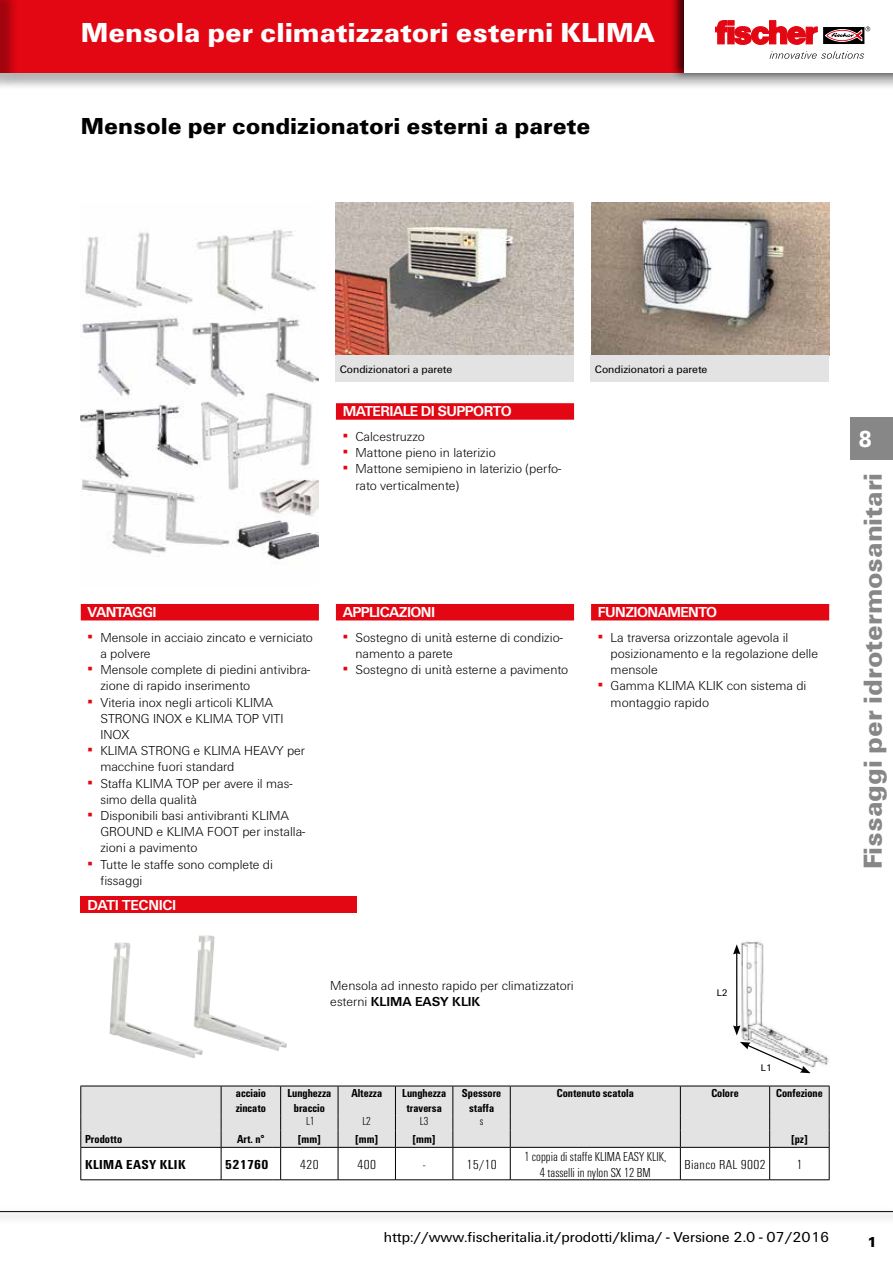
<style>
.page{position:relative;width:893px;height:1263px;background:#fff}
.page>*{position:absolute;margin:0;border:0;box-sizing:border-box;transform-origin:0 0}
.t1{font:900 28.5px "Fi We";color:#fff}
.t2{font:900 27px "Fi We";color:#878787}
.t3{font:900 24px "Fi We";color:#000}
.t4{font:900 24px "Fi We";color:#fff;scale:.88 1}
.t5{font:15px "Fi We";color:#000}
.t6{font:700 15px "Fi We";letter-spacing:-.04em;color:#fff}
.t7{font:700 15px "Fi We";letter-spacing:-.02em;color:#fff}
.t8{font:900 15px "Fi We";color:#000}
.t9{font:300 13.5px/16.2px "Fi We";color:#000}
.t10{font:300 condensed 13.5px/16.2px "Fi We";color:#000;text-align:center}
.t11{font:700 condensed 13.5px "Fi We";letter-spacing:.025em;color:#000;scale:1.1 1}
.t12{font:300 condensed 13.5px "Fi We";color:#000;scale:1.1 1}
.t13{font:300 condensed 13.5px "Fi We";letter-spacing:.025em;color:#000;scale:1.1 1}
.t14{font:700 condensed 12px/14.4px "Fi We";color:#000;text-align:center}
.t15{font:300 condensed 12px "Fi We";color:#000}
.t16{font:11.25px "Fi We";color:#000}
.t17{font:9.9px "Fi We";color:#000}
.s1{font-weight:400;color:#e30613}
.s2{font-weight:700}
</style>
<div class="page">
<div style="left:0;top:1207px;width:893px;height:17px;background:#000;opacity:.75"></div>
<hr style="left:0;top:1211px;width:893px;height:1px;background:#000">
<div style="left:2px;top:0;width:891px;height:91px;background:#000;opacity:.3"></div>
<div style="left:0;top:0;width:893px;height:72px;background:#e30613"></div>
<div style="left:0;top:0;width:19px;height:91px;background:#000;opacity:.29"></div>
<hr style="left:0;top:0;width:1px;height:72px;background:#e30613">
<div style="left:670px;top:0;width:223px;height:81px;background:#000;opacity:.75"></div>
<div style="left:685px;top:0;width:208px;height:72px;background:#fff"></div>
<svg style="left:823px;top:27px;width:41px;height:17px"></svg>
<svg style="left:715px;top:21px;width:102px;height:24px"></svg>
<svg style="left:825px;top:26px;width:45px;height:15px"></svg>
<svg style="left:769px;top:51px;width:95px;height:8px"></svg>
<div style="left:850px;top:417px;width:43px;height:42px;background:#878787"></div>
<img style="left:336px;top:203px;width:238px;height:153px">
<img style="left:591px;top:203px;width:238px;height:153px">
<img style="left:81px;top:229px;width:238px;height:334px">
<div style="left:81px;top:604px;width:238px;height:16px;background:#e30613"></div>
<div style="left:336px;top:604px;width:238px;height:16px;background:#e30613"></div>
<div style="left:591px;top:604px;width:238px;height:16px;background:#e30613"></div>
<div style="left:336px;top:403px;width:238px;height:17px;background:#e30613"></div>
<div style="left:336px;top:356px;width:238px;height:26px;background:#e3e3e3"></div>
<div style="left:591px;top:356px;width:238px;height:26px;background:#e3e3e3"></div>
<div style="left:81px;top:1087px;width:748px;height:29px;background:#e3e3e3"></div>
<hr style="left:221px;top:1086px;width:1px;height:30px;background:#000">
<hr style="left:280px;top:1086px;width:1px;height:30px;background:#000">
<hr style="left:80px;top:1086px;width:1px;height:30px;background:#000">
<hr style="left:80px;top:1086px;width:141px;height:1px;background:#000">
<hr style="left:221px;top:1086px;width:51px;height:1px;background:#000">
<hr style="left:281px;top:1086px;width:57px;height:1px;background:#000">
<hr style="left:338px;top:1086px;width:57px;height:1px;background:#000">
<hr style="left:395px;top:1086px;width:58px;height:1px;background:#000">
<hr style="left:453px;top:1086px;width:57px;height:1px;background:#000">
<hr style="left:510px;top:1086px;width:170px;height:1px;background:#000">
<hr style="left:680px;top:1086px;width:90px;height:1px;background:#000">
<hr style="left:770px;top:1086px;width:60px;height:1px;background:#000">
<hr style="left:338px;top:1086px;width:1px;height:30px;background:#000">
<hr style="left:395px;top:1086px;width:1px;height:30px;background:#000">
<hr style="left:452px;top:1086px;width:1px;height:30px;background:#000">
<hr style="left:510px;top:1086px;width:1px;height:30px;background:#000">
<hr style="left:680px;top:1086px;width:1px;height:30px;background:#000">
<hr style="left:769px;top:1086px;width:1px;height:30px;background:#000">
<hr style="left:829px;top:1086px;width:1px;height:30px;background:#000">
<svg style="left:80px;top:1116px;width:750px;height:64px"></svg>
<hr style="left:829px;top:1148px;width:1px;height:31px;background:#000">
<div style="left:81px;top:896px;width:276px;height:17px;background:#e30613"></div>
<img style="left:109px;top:935px;width:178px;height:123px">
<img style="left:733px;top:941px;width:96px;height:127px">
<hr style="left:736px;top:952px;width:1px;height:76px;background:#000">
<svg style="left:733px;top:944px;width:7px;height:10px"></svg>
<svg style="left:733px;top:1025px;width:7px;height:10px"></svg>
<svg style="left:740px;top:1042px;width:71px;height:31px"></svg>
<h1 class="t1" style="left:81px;top:16px;width:576px">Mensola per climatizzatori esterni KLIMA</h1>
<h3 class="t3" style="left:81px;top:113px;width:511px">Mensole per condizionatori esterni a parete</h3>
<p class="t16" style="left:340px;top:363px;width:114px">Condizionatori a parete</p>
<p class="t16" style="left:595px;top:363px;width:114px">Condizionatori a parete</p>
<p class="t6" style="left:343px;top:403px;width:171px">MATERIALE DI SUPPORTO</p>
<p class="t9" style="left:343px;top:429px;width:84px"><span class="s1">▪</span> Calcestruzzo</p>
<p class="t9" style="left:343px;top:445px;width:155px"><span class="s1">▪</span> Mattone pieno in laterizio</p>
<p class="t9" style="left:355px;top:461px;width:207px;text-indent:-13px"><span class="s1">▪</span> Mattone semipieno in laterizio (perfo&shy;rato verticalmente)</p>
<p class="t6" style="left:88px;top:604px;width:71px">VANTAGGI</p>
<p class="t9" style="left:100px;top:629px;width:214px;text-indent:-13px"><span class="s1">▪</span> Mensole in acciaio zincato e verniciato a polvere</p>
<p class="t9" style="left:100px;top:662px;width:211px;text-indent:-13px"><span class="s1">▪</span> Mensole complete di piedini antivibra&shy;zione di rapido inserimento</p>
<p class="t9" style="left:100px;top:694px;width:185px;text-indent:-13px"><span class="s1">▪</span> Viteria inox negli articoli KLIMA<br>STRONG INOX e KLIMA TOP VITI<br>INOX</p>
<p class="t9" style="left:100px;top:743px;width:206px;text-indent:-13px"><span class="s1">▪</span> KLIMA STRONG e KLIMA HEAVY per macchine fuori standard</p>
<p class="t9" style="left:100px;top:775px;width:193px;text-indent:-13px"><span class="s1">▪</span> Staffa KLIMA TOP per avere il mas&shy;simo della qualità</p>
<p class="t9" style="left:100px;top:808px;width:206px;text-indent:-13px"><span class="s1">▪</span> Disponibili basi antivibranti KLIMA<br>GROUND e KLIMA FOOT per installa&shy;zioni a pavimento</p>
<p class="t9" style="left:100px;top:856px;width:174px;text-indent:-13px"><span class="s1">▪</span> Tutte le staffe sono complete di fissaggi</p>
<p class="t7" style="left:88px;top:897px;width:90px">DATI TECNICI</p>
<p class="t6" style="left:343px;top:604px;width:94px">APPLICAZIONI</p>
<p class="t9" style="left:355px;top:629px;width:209px;text-indent:-13px"><span class="s1">▪</span> Sostegno di unità esterne di condizio&shy;namento a parete</p>
<p class="t9" style="left:343px;top:662px;width:227px"><span class="s1">▪</span> Sostegno di unità esterne a pavimento</p>
<p class="t6" style="left:598px;top:604px;width:121px">FUNZIONAMENTO</p>
<p class="t9" style="left:611px;top:629px;width:209px;text-indent:-13px"><span class="s1">▪</span> La traversa orizzontale agevola il posizionamento e la regolazione delle mensole</p>
<p class="t9" style="left:611px;top:678px;width:197px;text-indent:-13px"><span class="s1">▪</span> Gamma KLIMA KLIK con sistema di montaggio rapido</p>
<p class="t9" style="left:330px;top:978px;width:245px">Mensola ad innesto rapido per climatizzatori esterni <span class="s2">KLIMA EASY KLIK</span></p>
<p class="t17" style="left:717px;top:987px;width:13px">L2</p>
<p class="t17" style="left:761px;top:1062px;width:13px">L1</p>
<p class="t14" style="left:236px;top:1086px;width:32px;text-align:left">acciaio zincato</p>
<p class="t14" style="left:287px;top:1086px;width:45px">Lunghezza braccio</p>
<p class="t14" style="left:351px;top:1086px;width:32px">Altezza</p>
<p class="t14" style="left:402px;top:1086px;width:45px">Lunghezza traversa</p>
<p class="t14" style="left:462px;top:1086px;width:41px">Spessore staffa</p>
<p class="t14" style="left:557px;top:1086px;width:79px">Contenuto scatola</p>
<p class="t14" style="left:711px;top:1086px;width:29px">Colore</p>
<p class="t14" style="left:776px;top:1086px;width:48px">Confezione</p>
<p class="t15" style="left:306px;top:1114px;width:10px">L1</p>
<p class="t15" style="left:362px;top:1114px;width:10px">L2</p>
<p class="t15" style="left:420px;top:1114px;width:10px">L3</p>
<p class="t15" style="left:480px;top:1114px;width:5px">s</p>
<p class="t14" style="left:85px;top:1132px;width:39px">Prodotto</p>
<p class="t14" style="left:237px;top:1132px;width:29px">Art. n°</p>
<p class="t14" style="left:298px;top:1132px;width:25px">[mm]</p>
<p class="t14" style="left:355px;top:1132px;width:25px">[mm]</p>
<p class="t14" style="left:413px;top:1132px;width:25px">[mm]</p>
<p class="t14" style="left:791px;top:1132px;width:18px">[pz]</p>
<p class="t11" style="left:85px;top:1156px;width:93px">KLIMA EASY KLIK</p>
<p class="t11" style="left:225px;top:1156px;width:41px">521760</p>
<p class="t12" style="left:300px;top:1157px;width:18px">420</p>
<p class="t12" style="left:357px;top:1157px;width:18px">400</p>
<p class="t12" style="left:423px;top:1157px;width:3px">-</p>
<p class="t12" style="left:466px;top:1157px;width:29px">15/10</p>
<p class="t10" style="left:524px;top:1148px;width:144px">1 coppia di staffe KLIMA EASY KLIK,<br>4 tasselli in nylon SX 12 BM</p>
<p class="t13" style="left:684px;top:1157px;width:75px">Bianco RAL 9002</p>
<p class="t12" style="left:796px;top:1157px;width:7px">1</p>
<p class="t5" style="left:384px;top:1228px;width:447px">http://www.fischeritalia.it/prodotti/klima/ - Versione 2.0 - 07/2016</p>
<h3 class="t4" style="left:859px;top:425px;width:16px">8</h3>
<h2 class="t2" style="left:857px;top:869px;width:398px;rotate:-90deg">Fissaggi per idrotermosanitari</h2>
<p class="t8" style="left:867px;top:1234px;width:11px">1</p>
</div>
